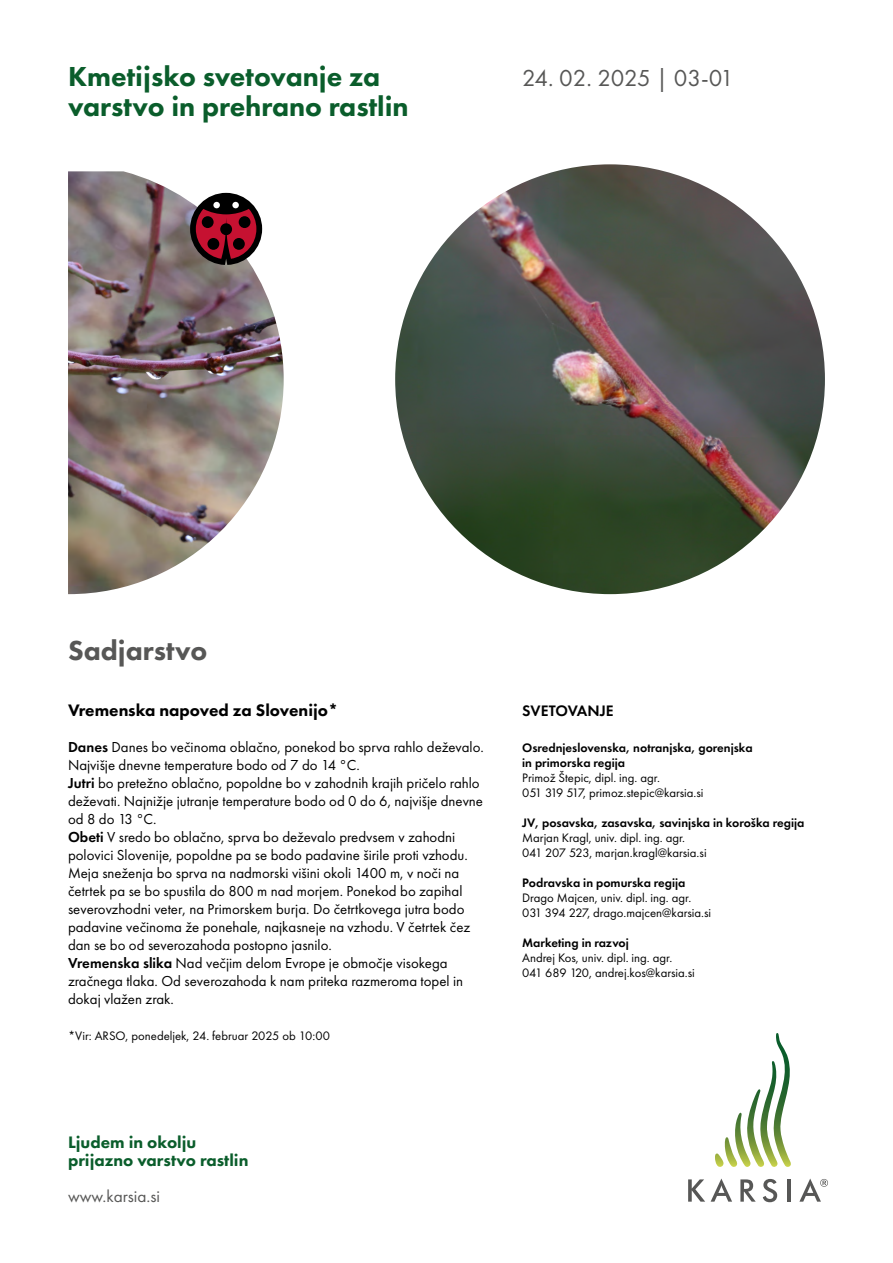
<style>
.page{position:relative;width:893px;height:1263px;background:#fff}
.page>*{position:absolute;margin:0;border:0;box-sizing:border-box;transform-origin:0 0}
.t1{font:800 28.5px/30px "Futura PT";color:#0a5d2b}
.t2{font:800 28.5px "Futura PT";color:#575756}
.t3{font:24px "Futura PT";letter-spacing:-.025em;color:#575756}
.t4{font:800 17.25px/18px "Futura PT";color:#0a5d2b}
.t5{font:800 17.25px "Futura PT";color:#000}
.t6{font:17.25px "Futura PT";color:#575756}
.t7{font:600 15.75px "Futura PT";color:#000}
.t8{font:15px/18px "Futura PT";color:#000}
.t9{font:12.75px/15px "Futura PT";color:#000}
.t10{font:600 12.75px/15px "Futura PT";color:#000}
.s1{font-weight:600}
</style>
<div class="page">
<svg style="left:688px;top:1179px;width:17px;height:23px"></svg>
<svg style="left:711px;top:1178px;width:21px;height:24px"></svg>
<svg style="left:740px;top:1179px;width:16px;height:23px"></svg>
<svg style="left:763px;top:1179px;width:14px;height:23px"></svg>
<hr style="left:787px;top:1179px;width:4px;height:23px;background:#575756">
<svg style="left:799px;top:1178px;width:29px;height:24px"></svg>
<svg style="left:715px;top:1033px;width:76px;height:134px"></svg>
<img style="left:395px;top:164px;width:430px;height:430px;border-radius:215px">
<img style="left:68px;top:171px;width:216px;height:423px">
<svg style="left:190px;top:193px;width:72px;height:72px;background:#71353f"></svg>
<h1 class="t1" style="left:68px;top:61px;width:342px">Kmetijsko svetovanje za varstvo in prehrano rastlin</h1>
<h2 class="t3" style="left:522px;top:64px;width:213px">24. 02. 2025 | 03-01</h2>
<h1 class="t2" style="left:68px;top:633px;width:141px">Sadjarstvo</h1>
<p class="t5" style="left:68px;top:699px;width:272px">Vremenska napoved za Slovenijo*</p>
<p class="t8" style="left:68px;top:738px;width:417px"><span class="s1">Danes</span> Danes bo večinoma oblačno, ponekod bo sprva rahlo deževalo.<br>Najvišje dnevne temperature bodo od 7 do 14 °C.<br><span class="s1">Jutri</span> bo pretežno oblačno, popoldne bo v zahodnih krajih pričelo rahlo deževati. Najnižje jutranje temperature bodo od 0 do 6, najvišje dnevne od 8 do 13 °C.<br><span class="s1">Obeti</span> V sredo bo oblačno, sprva bo deževalo predvsem v zahodni polovici Slovenije, popoldne pa se bodo padavine širile proti vzhodu.<br>Meja sneženja bo sprva na nadmorski višini okoli 1400 m, v noči na četrtek pa se bo spustila do 800 m nad morjem. Ponekod bo zapihal severovzhodni veter, na Primorskem burja. Do četrtkovega jutra bodo padavine večinoma že ponehale, najkasneje na vzhodu. V četrtek čez dan se bo od severozahoda postopno jasnilo.<br><span class="s1">Vremenska slika</span> Nad večjim delom Evrope je območje visokega zračnega tlaka. Od severozahoda k nam priteka razmeroma topel in dokaj vlažen zrak.</p>
<p class="t9" style="left:68px;top:1028px;width:263px">*Vir: ARSO, ponedeljek, 24. februar 2025 ob 10:00</p>
<p class="t4" style="left:68px;top:1133px;width:182px">Ljudem in okolju prijazno varstvo rastlin</p>
<p class="t6" style="left:68px;top:1186px;width:94px">www.karsia.si</p>
<p class="t7" style="left:522px;top:701px;width:93px">SVETOVANJE</p>
<p class="t10" style="left:522px;top:740px;width:232px">Osrednjeslovenska, notranjska, gorenjska in primorska regija</p>
<p class="t9" style="left:522px;top:770px;width:183px">Primož Štepic, dipl. ing. agr.<br>051 319 517, primoz.stepic@karsia.si</p>
<p class="t10" style="left:522px;top:815px;width:284px">JV, posavska, zasavska, savinjska in koroška regija</p>
<p class="t9" style="left:522px;top:830px;width:186px">Marjan Kragl, univ. dipl. ing. agr.<br>041 207 523, marjan.kragl@karsia.si</p>
<p class="t10" style="left:522px;top:875px;width:165px">Podravska in pomurska regija</p>
<p class="t9" style="left:522px;top:890px;width:191px">Drago Majcen, univ. dipl. ing. agr.<br>031 394 227, drago.majcen@karsia.si</p>
<p class="t10" style="left:522px;top:935px;width:108px">Marketing in razvoj</p>
<p class="t9" style="left:522px;top:950px;width:174px">Andrej Kos, univ. dipl. ing. agr.<br>041 689 120, andrej.kos@karsia.si</p>
</div>
